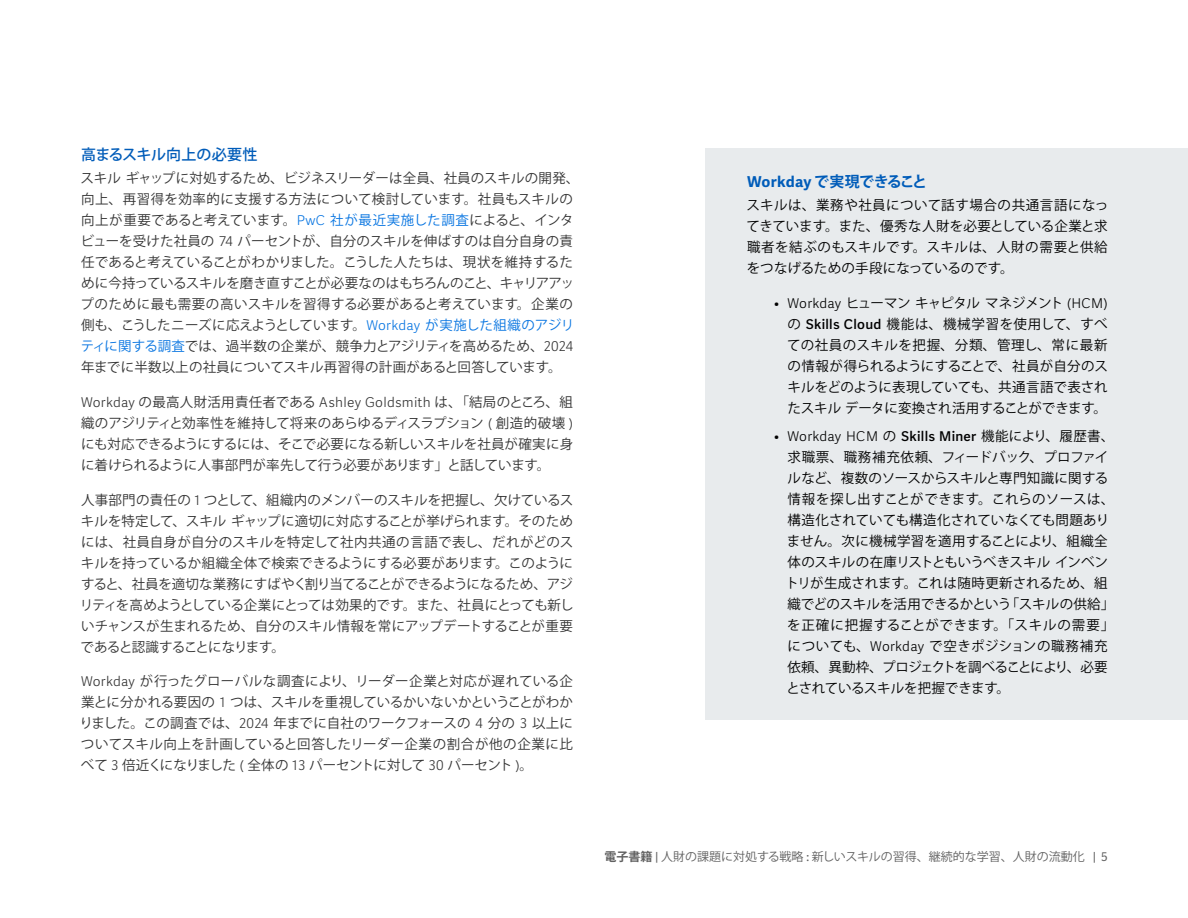
<style>
.page{position:relative;width:1188px;height:918px;background:#fff}
.page>*{position:absolute;margin:0;border:0;box-sizing:border-box;transform-origin:0 0}
.t1{font:700 15px "Koz Go Pro";letter-spacing:-.03em;color:#005cb9}
.t2{font:500 15px "Koz Go Pro";letter-spacing:.01em;color:#005cb9}
.t3{font:13.5px/21px "Koz Go Pro";color:#333;text-align:justify}
.t4{font:13.5px/21px "Koz Go Pro";color:#000;text-align:justify}
.t5{font:300 13.5px "Workday Adelle Sans";letter-spacing:.02em;color:#000}
.t6{font:12px "Koz Go Pro";color:#616161}
.s1{font-family:"Workday Adelle Sans";font-weight:300;color:#0875e1}
.s2{color:#0875e1}
.s3{font-family:"Workday Adelle Sans";font-weight:300}
.s4{font-family:"Workday Adelle Sans"}
.s5{font-family:"Workday Adelle Sans";font-weight:500}
.s6{font-family:"Koz Go Pro";font-weight:400}
.s7{font-weight:500}
.s8{font-weight:700}
</style>
<div class="page">
<div style="left:705px;top:148px;width:483px;height:572px;background:#e8ebed"></div>
<p class="t2" style="left:81px;top:145px;width:178px">高まるスキル向上の必要性</p>
<p class="t3" style="left:80px;top:168px;width:501px;text-align:left">スキルギャップに対処するため、ビジネスリーダーは全員、社員のスキルの開発、向上、再習得を効率的に支援する方法について検討しています。社員もスキルの向上が重要であると考えています。<span class="s1">PwC</span> <span class="s2">社が最近実施した調査</span>によると、インタビューを受けた社員の <span class="s3">74</span> パーセントが、自分のスキルを伸ばすのは自分自身の責任であると考えていることがわかりました。こうした人たちは、現状を維持するために今持っているスキルを磨き直すことが必要なのはもちろんのこと、キャリアアップのために最も需要の高いスキルを習得する必要があると考えています。企業の側も、こうしたニーズに応えようとしています。<span class="s1">Workday</span> <span class="s2">が実施した組織のアジリティに関する調査</span>では、過半数の企業が、競争力とアジリティを高めるため、<span class="s3">2024</span>年までに半数以上の社員についてスキル再習得の計画があると回答しています。</p>
<p class="t3" style="left:81px;top:392px;width:494px"><span class="s3">Workday</span> の最高人財活用責任者である <span class="s3">Ashley Goldsmith</span> は、「結局のところ、組織のアジリティと効率性を維持して将来のあらゆるディスラプション <span class="s3">(</span> 創造的破壊 <span class="s3">)</span>にも対応できるようにするには、そこで必要になる新しいスキルを社員が確実に身に着けられるように人事部門が率先して行う必要があります」と話しています。</p>
<p class="t3" style="left:80px;top:489px;width:495px">人事部門の責任の <span class="s3">1</span> つとして、組織内のメンバーのスキルを把握し、欠けているスキルを特定して、スキルギャップに適切に対応することが挙げられます。そのためには、社員自身が自分のスキルを特定して社内共通の言語で表し、だれがどのスキルを持っているか組織全体で検索できるようにする必要があります。このようにすると、社員を適切な業務にすばやく割り当てることができるようになるため、アジリティを高めようとしている企業にとっては効果的です。また、社員にとっても新しいチャンスが生まれるため、自分のスキル情報を常にアップデートすることが重要であると認識することになります。</p>
<p class="t3" style="left:80px;top:671px;width:495px"><span class="s3">Workday</span> が行ったグローバルな調査により、リーダー企業と対応が遅れている企業とに分かれる要因の <span class="s3">1</span> つは、スキルを重視しているかいないかということがわかりました。この調査では、<span class="s3">2024</span> 年までに自社のワークフォースの <span class="s3">4</span> 分の <span class="s3">3</span> 以上についてスキル向上を計画していると回答したリーダー企業の割合が他の企業に比べて <span class="s3">3</span> 倍近くになりました <span class="s3">(</span> 全体の <span class="s3">13</span> パーセントに対して <span class="s3">30</span> パーセント <span class="s3">)</span>。</p>
<p class="t1" style="left:747px;top:172px;width:182px"><span class="s4">Workday</span> で実現できること</p>
<p class="t4" style="left:746px;top:195px;width:363px">スキルは、業務や社員について話す場合の共通言語になってきています。また、優秀な人財を必要としている企業と求職者を結ぶのもスキルです。スキルは、人財の需要と供給をつなげるための手段になっているのです。</p>
<p class="t4" style="left:787px;top:293px;width:322px;text-indent:-13px"><span class="s3">• Workday</span> ヒューマンキャピタルマネジメント <span class="s3">(HCM)</span>の <span class="s5">Skills Cloud</span> 機能は、機械学習を使用して、すべての社員のスキルを把握、分類、管理し、常に最新の情報が得られるようにすることで、社員が自分のスキルをどのように表現していても、共通言語で表されたスキルデータに変換され活用することができます。</p>
<p class="t5" style="left:774px;top:428px;width:342px">• Workday HCM <span class="s6">の</span> <span class="s7">Skills Miner</span> <span class="s6">機能により、履歴書、</span></p>
<p class="t4" style="left:786px;top:447px;width:330px;text-align:left">求職票、職務補充依頼、フィードバック、プロファイルなど、複数のソースからスキルと専門知識に関する情報を探し出すことができます。これらのソースは、構造化されていても構造化されていなくても問題ありません。次に機械学習を適用することにより、組織全体のスキルの在庫リストともいうべきスキルインベントリが生成されます。これは随時更新されるため、組織でどのスキルを活用できるかという「スキルの供給」を正確に把握することができます。「スキルの需要」についても、<span class="s3">Workday</span> で空きポジションの職務補充依頼、異動枠、プロジェクトを調べることにより、必要とされているスキルを把握できます。</p>
<p class="t6" style="left:605px;top:848px;width:505px"><span class="s8">電子書籍</span> <span class="s4">|</span> 人財の課題に対処する戦略 <span class="s4">:</span> 新しいスキルの習得、継続的な学習、人財の流動化 <span class="s4">| 5</span></p>
</div>
